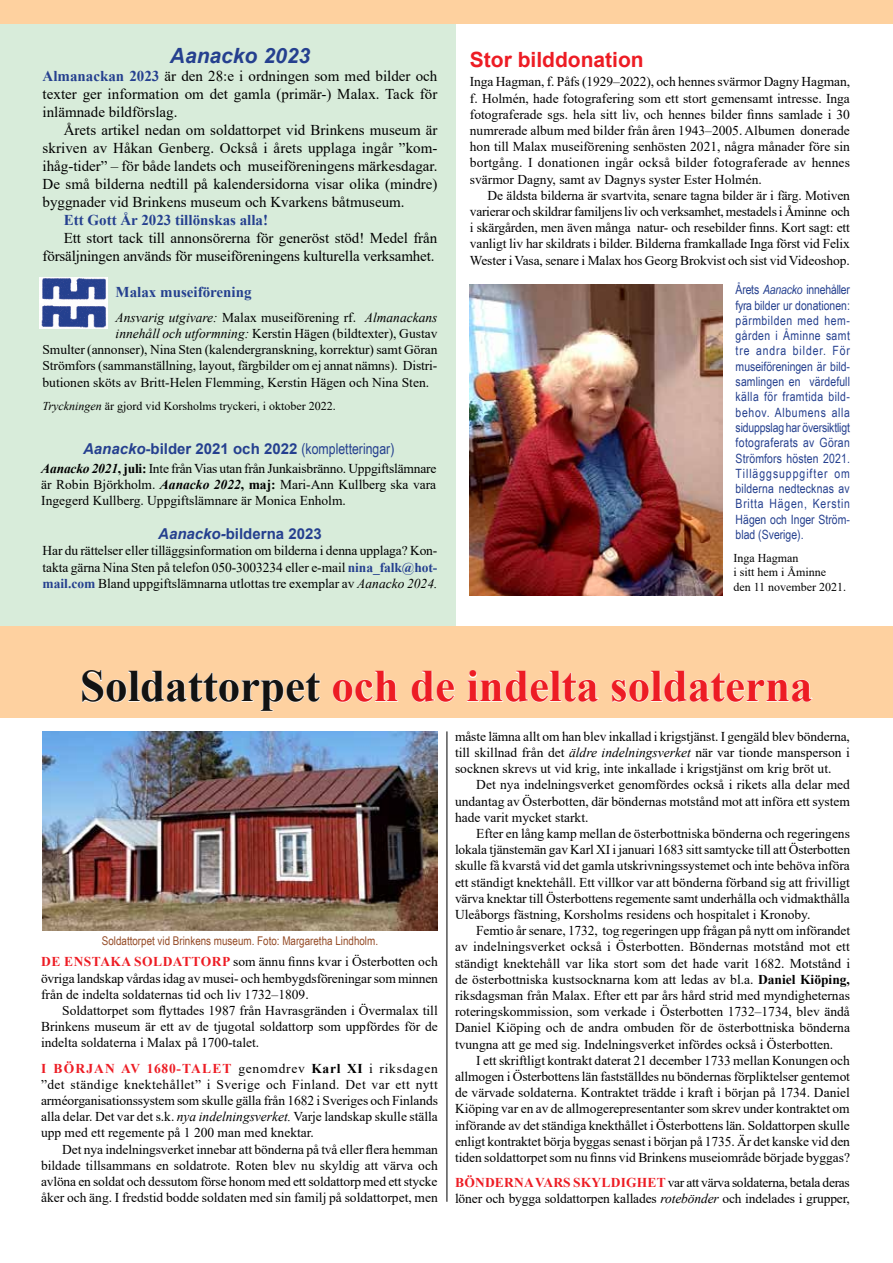
<style>
.page{position:relative;width:893px;height:1263px;background:#fff}
.page>*{position:absolute;margin:0;border:0;box-sizing:border-box;transform-origin:0 0}
.t1{font:700 45px "Times New Roman";color:#ed1c24}
.t2{font:700 21px "Arial";color:#ed1c24}
.t3{font:italic 700 21px "Arial";color:#25408f}
.t4{font:15px/18px "Times New Roman";letter-spacing:-.005em;color:#000;text-align:justify}
.t5{font:700 15px "Arial";color:#25408f}
.t6{font:700 15px "Times New Roman";color:#25408f}
.t7{font:13.5px/16.2px "Times New Roman";color:#000;text-align:justify}
.t8{font:italic 13.5px "Times New Roman";color:#000}
.t9{font:12.75px/15.3px "Arial Narrow";color:#25408f;text-align:justify}
.t10{font:12px/14.4px "Times New Roman";color:#000}
.t11{font:12px "Arial Narrow";color:#944a25}
.s1{font-weight:700;color:#25408f}
.s2{font-style:normal}
.s3{font-style:italic}
.s4{font-family:"Arial Narrow";font-weight:400}
.s5{font-weight:700;font-style:italic}
.s6{font-weight:700}
.s7{color:#121212}
.s8{font-weight:700;color:#ed1c24}
</style>
<div class="page">
<div style="left:0;top:626px;width:893px;height:91px;background:#fed1a0"></div>
<div style="left:0;top:0;width:455px;height:626px;background:#d8ecda"></div>
<img style="left:40px;top:278px;width:67px;height:51px">
<svg style="left:82px;top:670px;width:239px;height:42px"></svg>
<svg style="left:332px;top:671px;width:66px;height:32px"></svg>
<svg style="left:411px;top:671px;width:44px;height:32px"></svg>
<svg style="left:467px;top:670px;width:132px;height:33px"></svg>
<svg style="left:611px;top:671px;width:202px;height:32px"></svg>
<img style="left:470px;top:285px;width:252px;height:310px">
<div style="left:0;top:0;width:893px;height:24px;background:#fed19f"></div>
<hr style="left:447px;top:731px;width:1px;height:471px;background:#000">
<img style="left:43px;top:731px;width:394px;height:199px">
<h2 class="t3" style="left:170px;top:41px;width:142px">Aanacko 2023</h2>
<p class="t4" style="left:43px;top:66px;width:396px"><span class="s1">Almanackan 2023</span> är den 28:e i ordningen som med bilder och texter ger information om det gamla (primär-) Malax. Tack för inlämnade bildförslag.</p>
<p class="t4" style="left:43px;top:120px;width:397px;text-indent:21px">Årets artikel nedan om soldattorpet vid Brinkens museum är skriven av Håkan Genberg. Också i årets upplaga ingår ”kom&shy;ihåg-tider” – för både landets och museiföreningens märkesdagar.<br>De små bilderna nedtill på kalendersidorna visar olika (mindre) byggnader vid Brinkens museum och Kvarkens båtmuseum.</p>
<p class="t6" style="left:64px;top:209px;width:206px">Ett Gott År 2023 tillönskas alla!</p>
<p class="t4" style="left:43px;top:228px;width:396px;text-align:right">Ett stort tack till annonsörerna för generöst stöd! Medel från försäljningen används för museiföreningens kulturella verksamhet.</p>
<p class="t6" style="left:116px;top:281px;width:137px">Malax museiförening</p>
<p class="t8" style="left:116px;top:308px;width:323px">Ansvarig utgivare: <span class="s2">Malax museiförening rf.</span> Almanackans</p>
<p class="t7" style="left:116px;top:325px;width:323px"><span class="s3">innehåll och utformning:</span> Kerstin Hägen (bildtexter), Gustav</p>
<p class="t7" style="left:43px;top:341px;width:397px">Smulter (annonser), Nina Sten (kalendergranskning, korrektur) samt Göran</p>
<p class="t7" style="left:43px;top:357px;width:396px">Strömfors (sammanställning, layout, färgbilder om ej annat nämns). Distri-</p>
<p class="t7" style="left:43px;top:374px;width:388px">butionen sköts av Britt-Helen Flemming, Kerstin Hägen och Nina Sten.</p>
<p class="t10" style="left:43px;top:398px;width:295px"><span class="s3">Tryckningen</span> är gjord vid Korsholms tryckeri, i oktober 2022.</p>
<p class="t5" style="left:83px;top:438px;width:313px"><span class="s3">Aanacko</span>-bilder 2021 och 2022 <span class="s4">(kompletteringar)</span></p>
<p class="t7" style="left:41px;top:460px;width:397px"><span class="s5">Aanacko 2021</span><span class="s6">, juli:</span> Inte från Vias utan från Junkaisbränno. Uppgiftslämnare är Robin Björkholm. <span class="s5">Aanacko 2022</span><span class="s6">, maj:</span> Mari-Ann Kullberg ska vara Ingegerd Kullberg. Uppgiftslämnare är Monica Enholm.</p>
<p class="t5" style="left:158px;top:523px;width:165px"><span class="s3">Aanacko-</span>bilderna 2023</p>
<p class="t7" style="left:43px;top:542px;width:396px">Har du rättelser eller tilläggsinformation om bilderna i denna upplaga? Kon&shy;takta gärna Nina Sten på telefon 050-3003234 eller e-mail <span class="s1">nina_falk@hot&shy;mail.com</span> Bland uppgiftslämnarna utlottas tre exemplar av <span class="s3">Aanacko 2024.</span></p>
<h2 class="t2" style="left:470px;top:45px;width:175px">Stor bilddonation</h2>
<p class="t7" style="left:470px;top:73px;width:382px">Inga Hagman, f. Påfs (1929–2022), och hennes svärmor Dagny Hagman, f. Holmén, hade fotografering som ett stort gemensamt intresse. Inga fotograferade sgs. hela sitt liv, och hennes bilder finns samlade i 30 numrerade album med bilder från åren 1943–2005. Albumen donerade hon till Malax museiförening senhösten 2021, några månader före sin bortgång. I donationen ingår också bilder fotograferade av hennes svärmor Dagny, samt av Dagnys syster Ester Holmén.</p>
<p class="t7" style="left:470px;top:187px;width:382px;text-indent:18px">De äldsta bilderna är svartvita, senare tagna bilder är i färg. Motiven varierar och skildrar familjens liv och verksamhet, mestadels i Åminne och i skärgården, men även många natur- och resebilder finns. Kort sagt: ett vanligt liv har skildrats i bilder. Bilderna framkallade Inga först vid Felix Wester i Vasa, senare i Malax hos Georg Brokvist och sist vid Videoshop.</p>
<p class="t9" style="left:736px;top:282px;width:116px">Årets <span class="s3">Aanacko</span> innehåller fyra bilder ur donationen: pärmbilden med hem&shy;gården i Åminne samt tre andra bilder. För museiföreningen är bild&shy;samlingen en värdefull källa för framtida bild&shy;behov. Albumens alla siduppslag har översiktligt fotograferats av Göran Strömfors hösten 2021.<br>Tilläggsuppgifter om bilderna nedtecknas av Britta Hägen, Kerstin Hägen och Inger Ström&shy;blad (Sverige).</p>
<p class="t10" style="left:733px;top:550px;width:114px">Inga Hagman<br>i sitt hem i Åminne den 11 november 2021.</p>
<h1 class="t1" style="left:80px;top:654px;width:734px"><span class="s7">Soldattorpet</span> och de indelta soldaterna</h1>
<p class="t11" style="left:102px;top:932px;width:278px">Soldattorpet vid Brinkens museum. Foto: Margaretha Lindholm.</p>
<p class="t7" style="left:41px;top:953px;width:398px"><span class="s8">DE ENSTAKA SOLDATTORP</span> som ännu finns kvar i Österbotten och övriga landskap vårdas idag av musei- och hembygdsföreningar som minnen från de indelta soldaternas tid och liv 1732–1809.</p>
<p class="t7" style="left:41px;top:1002px;width:398px;text-indent:21px">Soldattorpet som flyttades 1987 från Havrasgränden i Övermalax till Brinkens museum är ett av de tjugotal soldattorp som uppfördes för de indelta soldaterna i Malax på 1700-talet.</p>
<p class="t7" style="left:41px;top:1059px;width:398px"><span class="s8">I BÖRJAN AV 1680-TALET</span> genomdrev <span class="s6">Karl XI</span> i riksdagen ”det ständige knektehållet” i Sverige och Finland. Det var ett nytt arméorganisationssystem som skulle gälla från 1682 i Sveriges och Finlands alla delar. Det var det s.k. <span class="s3">nya indelningsverket.</span> Varje landskap skulle ställa upp med ett regemente på 1 200 man med knektar.</p>
<p class="t7" style="left:41px;top:1140px;width:398px;text-indent:21px">Det nya indelningsverket innebar att bönderna på två eller flera hemman bildade tillsammans en soldatrote. Roten blev nu skyldig att värva och avlöna en soldat och dessutom förse honom med ett soldattorp med ett stycke åker och äng. I fredstid bodde soldaten med sin familj på soldattorpet, men</p>
<p class="t7" style="left:455px;top:728px;width:396px">måste lämna allt om han blev inkallad i krigstjänst. I gengäld blev bönderna, till skillnad från det <span class="s3">äldre indelningsverket</span> när var tionde mansperson i socknen skrevs ut vid krig, inte inkallade i krigstjänst om krig bröt ut.</p>
<p class="t7" style="left:455px;top:776px;width:396px;text-indent:21px">Det nya indelningsverket genomfördes också i rikets alla delar med undantag av Österbotten, där böndernas motstånd mot att införa ett system hade varit mycket starkt.</p>
<p class="t7" style="left:455px;top:825px;width:397px;text-indent:21px">Efter en lång kamp mellan de österbottniska bönderna och regeringens lokala tjänstemän gav Karl XI i januari 1683 sitt samtycke till att Österbotten skulle få kvarstå vid det gamla utskrivningssystemet och inte behöva införa ett ständigt knektehåll. Ett villkor var att bönderna förband sig att frivilligt värva knektar till Österbottens regemente samt underhålla och vidmakthålla Uleåborgs fästning, Korsholms residens och hospitalet i Kronoby.</p>
<p class="t7" style="left:455px;top:922px;width:397px;text-indent:21px">Femtio år senare, 1732, tog regeringen upp frågan på nytt om införandet av indelningsverket också i Österbotten. Böndernas motstånd mot ett ständigt knektehåll var lika stort som det hade varit 1682. Motstånd i de österbottniska kustsocknarna kom att ledas av bl.a. <span class="s6">Daniel Kiöping, </span>riksdagsman från Malax. Efter ett par års hård strid med myndigheternas roteringskommission, som verkade i Österbotten 1732–1734, blev ändå Daniel Kiöping och de andra ombuden för de österbottniska bönderna tvungna att ge med sig. Indelningsverket infördes också i Österbotten.</p>
<p class="t7" style="left:455px;top:1052px;width:397px;text-indent:21px">I ett skriftligt kontrakt daterat 21 december 1733 mellan Konungen och allmogen i Österbottens län fastställdes nu böndernas förpliktelser gentemot de värvade soldaterna. Kontraktet trädde i kraft i början på 1734. Daniel Kiöping var en av de allmogerepresentanter som skrev under kontraktet om införande av det ständiga knekthållet i Österbottens län. Soldattorpen skulle enligt kontraktet börja byggas senast i början på 1735. Är det kanske vid den tiden soldattorpet som nu finns vid Brinkens museiområde började byggas?</p>
<p class="t7" style="left:455px;top:1174px;width:396px"><span class="s8">BÖNDERNA VARS SKYLDIGHET</span> var att värva soldaterna, betala deras löner och bygga soldattorpen kallades <span class="s3">rotebönder</span> och indelades i grupper,</p>
</div>
